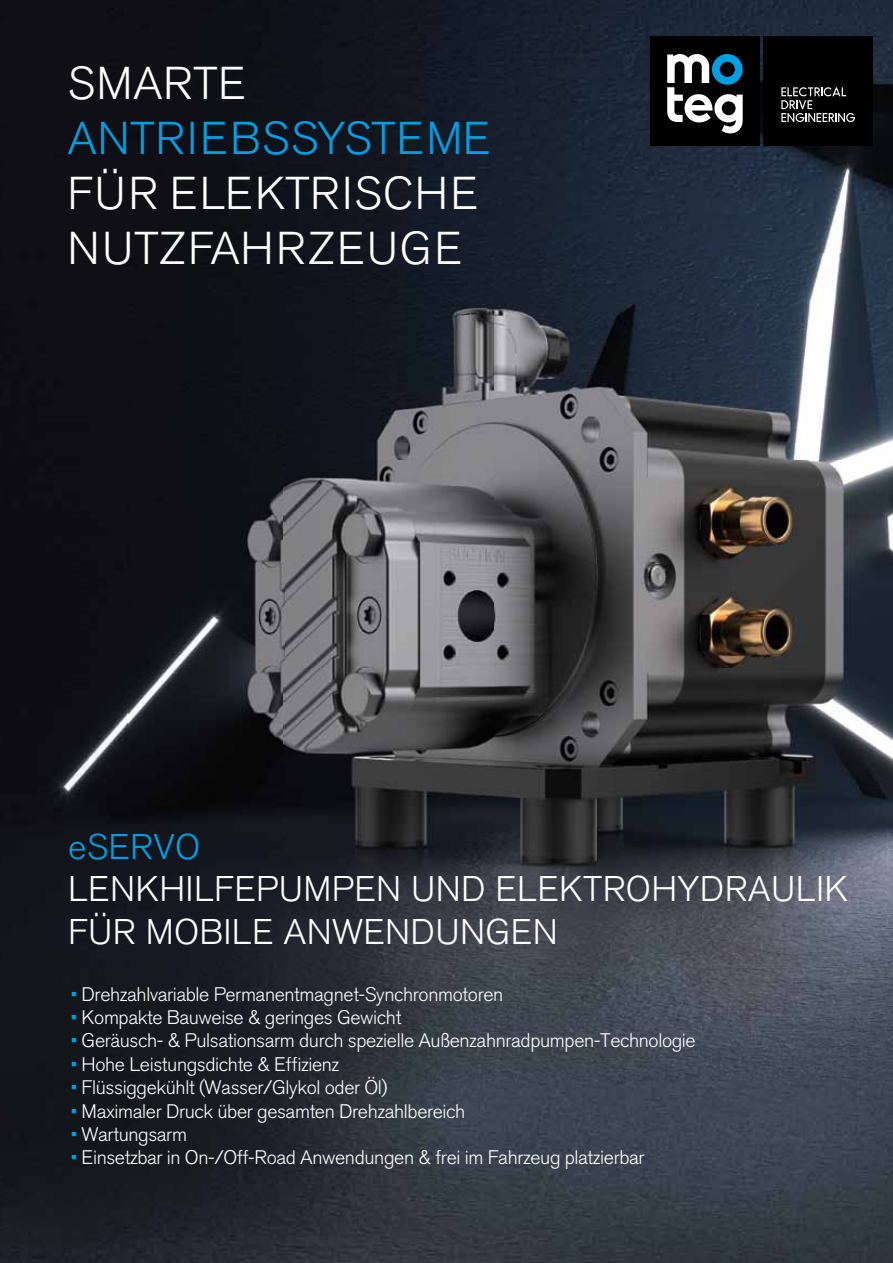
<style>
.page{position:relative;width:893px;height:1263px;background:#fff}
.page>*{position:absolute;margin:0;border:0;box-sizing:border-box;transform-origin:0 0}
.t1{font:300 45.6px/54.8px "Akzidenz Grotesk BQ";letter-spacing:.03em;color:#fff}
.t2{font:300 45.6px "Akzidenz Grotesk BQ";letter-spacing:.01em;color:#009fe3}
.t3{font:300 35.4px/42.5px "Akzidenz Grotesk BQ";letter-spacing:.01em;color:#fff}
.t4{font:300 35.4px "Akzidenz Grotesk BQ";letter-spacing:.01em;color:#009fe3}
.t5{font:300 19.5px "Akzidenz Grotesk BQ";letter-spacing:-.02em;color:#fff}
.s1{color:#009fe3}
</style>
<div class="page">
<img style="left:0;top:0;width:893px;height:1263px">
<img style="left:128px;top:253px;width:765px;height:830px">
<div style="left:763px;top:36px;width:110px;height:110px;background:#000"></div>
<svg style="left:781px;top:87px;width:74px;height:35px"></svg>
<div style="left:650px;top:36px;width:110px;height:110px;background:#000"></div>
<svg style="left:667px;top:54px;width:76px;height:79px"></svg>
<h1 class="t1" style="left:68px;top:57px;width:180px">SMARTE</h1>
<h1 class="t2" style="left:68px;top:113px;width:424px">ANTRIEBSSYSTEME</h1>
<h1 class="t1" style="left:68px;top:167px;width:412px">FÜR ELEKTRISCHE<br>NUTZFAHRZEUGE</h1>
<h2 class="t4" style="left:68px;top:826px;width:134px">eSERVO</h2>
<h2 class="t3" style="left:68px;top:868px;width:782px">LENKHILFEPUMPEN UND ELEKTROHYDRAULIK<br>FÜR MOBILE ANWENDUNGEN</h2>
<p class="t5" style="left:71px;top:983px;width:434px"><span class="s1">•</span> Drehzahlvariable Permanentmagnet-Synchronmotoren</p>
<p class="t5" style="left:71px;top:1006px;width:332px"><span class="s1">•</span> Kompakte Bauweise &amp; geringes Gewicht</p>
<p class="t5" style="left:71px;top:1030px;width:626px"><span class="s1">•</span> Geräusch- &amp; Pulsationsarm durch spezielle Außenzahnradpumpen-Technologie</p>
<p class="t5" style="left:71px;top:1053px;width:270px"><span class="s1">•</span> Hohe Leistungsdichte &amp; Effizienz</p>
<p class="t5" style="left:71px;top:1076px;width:318px"><span class="s1">•</span> Flüssiggekühlt (Wasser/Glykol oder Öl)</p>
<p class="t5" style="left:71px;top:1100px;width:396px"><span class="s1">•</span> Maximaler Druck über gesamten Drehzahlbereich</p>
<p class="t5" style="left:71px;top:1123px;width:118px"><span class="s1">•</span> Wartungsarm</p>
<p class="t5" style="left:71px;top:1147px;width:575px"><span class="s1">•</span> Einsetzbar in On-/Off-Road Anwendungen &amp; frei im Fahrzeug platzierbar</p>
</div>
